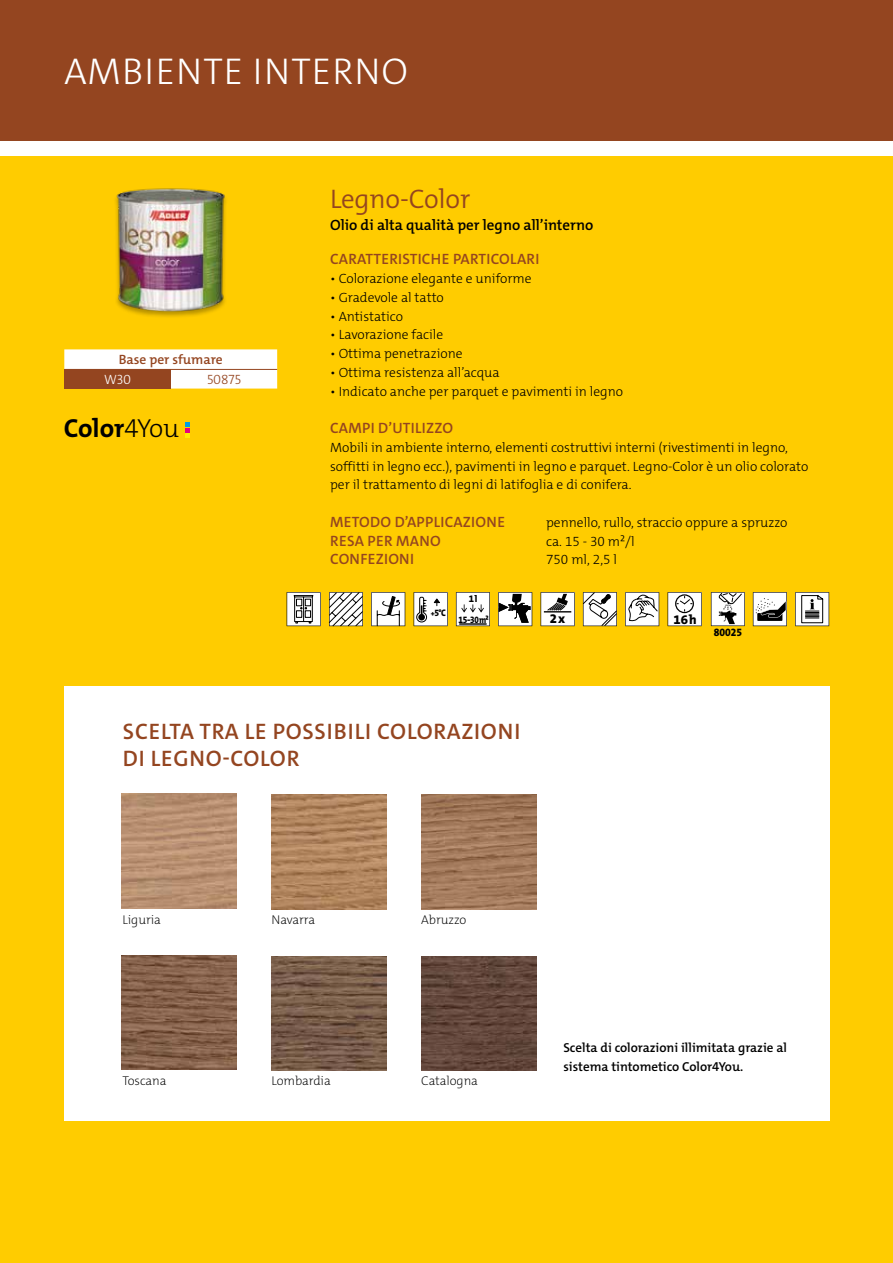
<style>
.page{position:relative;width:893px;height:1263px;background:#fff}
.page>*{position:absolute;margin:0;border:0;box-sizing:border-box;transform-origin:0 0}
.t1{font:300 37.5px "The Mix C4 s";letter-spacing:.03em;color:#fff}
.t2{font:300 27px "The Mix C4 s";letter-spacing:-.005em;color:#944520}
.t3{font:700 26.25px "The Mix C4 s";color:#000}
.t4{font:600 22.5px/27px "The Mix C4 s";letter-spacing:.035em;color:#944520}
.t5{font:600 15px "The Mix C4 s";letter-spacing:.02em;color:#944520}
.t6{font:600 15px "The Mix C4 s";color:#000}
.t7{font:300 13.5px/18.8px "The Mix C4 s";color:#000}
.t8{font:600 13.5px "The Mix C4 s";color:#944520}
.t9{font:300 13.5px "The Mix C4 s";color:#944520}
.t10{font:300 13.5px "The Mix C4 s";color:#fff}
.t11{font:800 13.2px "The Mix B8";color:#000}
.t12{font:600 13.05px/18.8px "The Mix C4 s";color:#000}
.t13{font:200 12.75px "The Mix C4 s";letter-spacing:-.005em;color:#000}
.t14{font:800 10.8px "The Mix C4 s";color:#000;scale:.96 1}
.t15{font:800 9.6px "The Mix B8";color:#000;scale:.9 1}
.t16{font:800 9.6px "The Mix C4 s";color:#000}
.t17{font:800 9.3px "The Mix C4 s";letter-spacing:-.04em;color:#000;scale:.91 1}
.s1{font-weight:300}
.s2{font-size:7.35px}
.s3{font-size:9.15px}
</style>
<div class="page">
<div style="left:0;top:157px;width:893px;height:1106px;background:#fc0"></div>
<div style="left:0;top:0;width:893px;height:141px;background:#944520"></div>
<svg style="left:64px;top:349px;width:213px;height:40px;background:#fefdf8"></svg>
<div style="left:64px;top:369px;width:107px;height:20px;background:#944520"></div>
<hr style="left:171px;top:369px;width:106px;height:1px;background:#944520">
<svg style="left:186px;top:423px;width:4px;height:14px"></svg>
<img style="left:115px;top:188px;width:111px;height:129px">
<div style="left:64px;top:686px;width:766px;height:434px;background:#fff"></div>
<img style="left:122px;top:793px;width:115px;height:115px">
<img style="left:122px;top:955px;width:115px;height:115px">
<img style="left:272px;top:956px;width:114px;height:115px">
<img style="left:421px;top:956px;width:115px;height:115px">
<img style="left:272px;top:794px;width:114px;height:115px">
<img style="left:421px;top:794px;width:115px;height:115px">
<svg style="left:287px;top:592px;width:34px;height:34px"></svg>
<svg style="left:371px;top:592px;width:34px;height:34px"></svg>
<svg style="left:541px;top:592px;width:34px;height:34px"></svg>
<svg style="left:414px;top:592px;width:34px;height:34px"></svg>
<svg style="left:583px;top:592px;width:34px;height:34px"></svg>
<svg style="left:625px;top:592px;width:34px;height:34px"></svg>
<svg style="left:498px;top:592px;width:34px;height:34px"></svg>
<svg style="left:456px;top:592px;width:34px;height:34px"></svg>
<svg style="left:668px;top:592px;width:34px;height:34px"></svg>
<div style="left:675px;top:594px;width:19px;height:19px;border:1px solid #000;border-radius:50%"></div>
<svg style="left:753px;top:592px;width:34px;height:34px"></svg>
<svg style="left:795px;top:592px;width:34px;height:34px"></svg>
<svg style="left:329px;top:592px;width:34px;height:34px"></svg>
<svg style="left:711px;top:592px;width:34px;height:34px"></svg>
<h1 class="t1" style="left:64px;top:47px;width:345px">AMBIENTE INTERNO</h1>
<p class="t8" style="left:119px;top:351px;width:105px">Base per sfumare</p>
<p class="t10" style="left:104px;top:371px;width:28px">W30</p>
<p class="t9" style="left:207px;top:371px;width:36px">50875</p>
<h3 class="t3" style="left:64px;top:412px;width:117px">Color<span class="s1">4You</span></h3>
<h2 class="t2" style="left:330px;top:182px;width:142px">Legno-Color</h2>
<p class="t6" style="left:330px;top:215px;width:265px">Olio di alta qualità per legno all’interno</p>
<p class="t5" style="left:330px;top:250px;width:211px">CARATTERISTICHE PARTICOLARI</p>
<p class="t7" style="left:330px;top:269px;width:203px">• Colorazione elegante e uniforme</p>
<p class="t7" style="left:330px;top:288px;width:115px">• Gradevole al tatto</p>
<p class="t7" style="left:330px;top:307px;width:74px">• Antistatico</p>
<p class="t7" style="left:330px;top:325px;width:115px">• Lavorazione facile</p>
<p class="t7" style="left:330px;top:344px;width:134px">• Ottima penetrazione</p>
<p class="t7" style="left:330px;top:363px;width:171px">• Ottima resistenza all’acqua</p>
<p class="t7" style="left:330px;top:382px;width:295px">• Indicato anche per parquet e pavimenti in legno</p>
<p class="t5" style="left:330px;top:418px;width:124px">CAMPI D’UTILIZZO</p>
<p class="t7" style="left:330px;top:438px;width:480px">Mobili in ambiente interno, elementi costruttivi interni (rivestimenti in legno, soffitti in legno ecc.), pavimenti in legno e parquet. Legno-Color è un olio colorato per il trattamento di legni di latifoglia e di conifera.</p>
<p class="t5" style="left:330px;top:512px;width:176px">METODO D’APPLICAZIONE</p>
<p class="t7" style="left:546px;top:513px;width:243px">pennello, rullo, straccio oppure a spruzzo</p>
<p class="t5" style="left:330px;top:531px;width:112px">RESA PER MANO</p>
<p class="t7" style="left:546px;top:532px;width:90px">ca. 15 - 30 m²/l</p>
<p class="t5" style="left:330px;top:550px;width:86px">CONFEZIONI</p>
<p class="t7" style="left:546px;top:550px;width:72px">750 ml, 2,5 l</p>
<p class="t15" style="left:431px;top:608px;width:18px"><span class="s2">+</span>5 <span class="s3">°</span>C</p>
<p class="t16" style="left:469px;top:593px;width:10px">1l</p>
<p class="t17" style="left:459px;top:614px;width:35px">15–30m²</p>
<p class="t11" style="left:550px;top:612px;width:17px">2 x</p>
<p class="t11" style="left:674px;top:612px;width:25px">16 h</p>
<p class="t14" style="left:714px;top:625px;width:31px">80025</p>
<h3 class="t4" style="left:123px;top:718px;width:399px">SCELTA TRA LE POSSIBILI COLORAZIONI<br>DI LEGNO-COLOR</h3>
<p class="t13" style="left:123px;top:911px;width:40px">Liguria</p>
<p class="t13" style="left:272px;top:911px;width:45px">Navarra</p>
<p class="t13" style="left:421px;top:911px;width:47px">Abruzzo</p>
<p class="t12" style="left:563px;top:1038px;width:225px">Scelta di colorazioni illimitata grazie al sistema tintometico Color4You.</p>
<p class="t13" style="left:123px;top:1073px;width:46px">Toscana</p>
<p class="t13" style="left:272px;top:1073px;width:61px">Lombardia</p>
<p class="t13" style="left:421px;top:1073px;width:58px">Catalogna</p>
</div>
